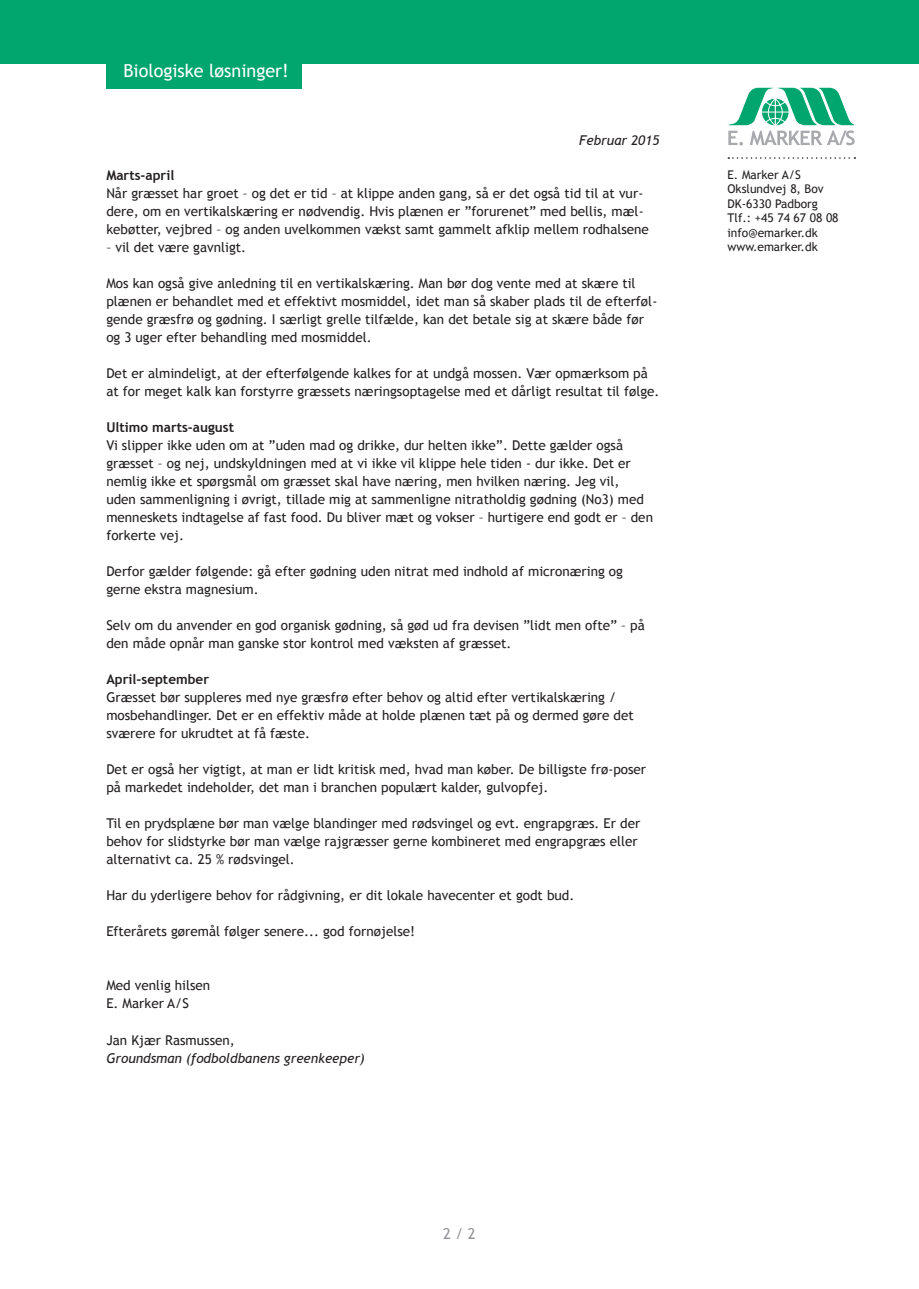
<style>
.page{position:relative;width:919px;height:1289px;background:#fff}
.page>*{position:absolute;margin:0;border:0;box-sizing:border-box;transform-origin:0 0}
.t1{font:18px "Trebuchet MS";color:#fff}
.t2{font:15px "Trebuchet MS";color:#939598}
.t3{font:13.5px/18px "Trebuchet MS";color:#231f20}
.t4{font:italic 13.5px "Trebuchet MS";color:#231f20}
.t5{font:700 13.5px "Trebuchet MS";color:#231f20}
.t6{font:12px/14.4px "Trebuchet MS";color:#231f20}
</style>
<div class="page">
<div style="left:0;top:0;width:918px;height:64px;background:#00a66e"></div>
<div style="left:106px;top:60px;width:196px;height:29px;background:#00a66e"></div>
<svg style="left:728px;top:157px;width:127px;height:2px"></svg>
<svg style="left:728px;top:87px;width:127px;height:58px"></svg>
<h1 class="t1" style="left:123px;top:60px;width:167px">Biologiske løsninger!</h1>
<p class="t4" style="left:579px;top:132px;width:82px">Februar 2015</p>
<p class="t5" style="left:106px;top:167px;width:69px">Marts-april</p>
<p class="t3" style="left:106px;top:184px;width:544px">Når græsset har groet – og det er tid – at klippe anden gang, så er det også tid til at vur&shy;dere, om en vertikalskæring er nødvendig. Hvis plænen er ”forurenet” med bellis, mæl&shy;kebøtter, vejbred – og anden uvelkommen vækst samt gammelt afklip mellem rodhalsene</p>
<p class="t3" style="left:106px;top:238px;width:141px">– vil det være gavnligt.</p>
<p class="t3" style="left:106px;top:274px;width:552px">Mos kan også give anledning til en vertikalskæring. Man bør dog vente med at skære til plænen er behandlet med et effektivt mosmiddel, idet man så skaber plads til de efterføl&shy;gende græsfrø og gødning. I særligt grelle tilfælde, kan det betale sig at skære både før og 3 uger efter behandling med mosmiddel.</p>
<p class="t3" style="left:106px;top:364px;width:554px">Det er almindeligt, at der efterfølgende kalkes for at undgå mossen. Vær opmærksom på at for meget kalk kan forstyrre græssets næringsoptagelse med et dårligt resultat til følge.</p>
<p class="t5" style="left:106px;top:419px;width:129px">Ultimo marts-august</p>
<p class="t3" style="left:106px;top:436px;width:548px">Vi slipper ikke uden om at ”uden mad og drikke, dur helten ikke”. Dette gælder også græsset – og nej, undskyldningen med at vi ikke vil klippe hele tiden - dur ikke. Det er nemlig ikke et spørgsmål om græsset skal have næring, men hvilken næring. Jeg vil,<br>uden sammenligning i øvrigt, tillade mig at sammenligne nitratholdig gødning (No3) med menneskets indtagelse af fast food. Du bliver mæt og vokser – hurtigere end godt er – den forkerte vej.</p>
<p class="t3" style="left:106px;top:562px;width:518px">Derfor gælder følgende: gå efter gødning uden nitrat med indhold af micronæring og gerne ekstra magnesium.</p>
<p class="t3" style="left:106px;top:616px;width:540px">Selv om du anvender en god organisk gødning, så gød ud fra devisen ”lidt men ofte” – på den måde opnår man ganske stor kontrol med væksten af græsset.</p>
<p class="t5" style="left:106px;top:671px;width:104px">April-september</p>
<p class="t3" style="left:106px;top:688px;width:529px">Græsset bør suppleres med nye græsfrø efter behov og altid efter vertikalskæring / mosbehandlinger. Det er en effektiv måde at holde plænen tæt på og dermed gøre det sværere for ukrudtet at få fæste.</p>
<p class="t3" style="left:106px;top:760px;width:541px">Det er også her vigtigt, at man er lidt kritisk med, hvad man køber. De billigste frø-poser på markedet indeholder, det man i branchen populært kalder, gulvopfej.</p>
<p class="t3" style="left:106px;top:814px;width:535px">Til en prydsplæne bør man vælge blandinger med rødsvingel og evt. engrapgræs. Er der behov for slidstyrke bør man vælge rajgræsser gerne kombineret med engrapgræs eller alternativt ca. 25 % rødsvingel.</p>
<p class="t3" style="left:106px;top:886px;width:469px">Har du yderligere behov for rådgivning, er dit lokale havecenter et godt bud.</p>
<p class="t3" style="left:106px;top:922px;width:310px">Efterårets gøremål følger senere... god fornøjelse!</p>
<p class="t3" style="left:106px;top:976px;width:105px">Med venlig hilsen<br>E. Marker A/S</p>
<p class="t3" style="left:106px;top:1030px;width:130px">Jan Kjær Rasmussen,</p>
<p class="t4" style="left:106px;top:1049px;width:260px">Groundsman (fodboldbanens greenkeeper)</p>
<p class="t2" style="left:443px;top:1225px;width:34px">2 / 2</p>
<p class="t6" style="left:727px;top:168px;width:112px">E. Marker A/S<br>Okslundvej 8, Bov<br>DK-6330 Padborg<br>Tlf.: +45 74 67 08 08 info@emarker.dk www.emarker.dk</p>
</div>
